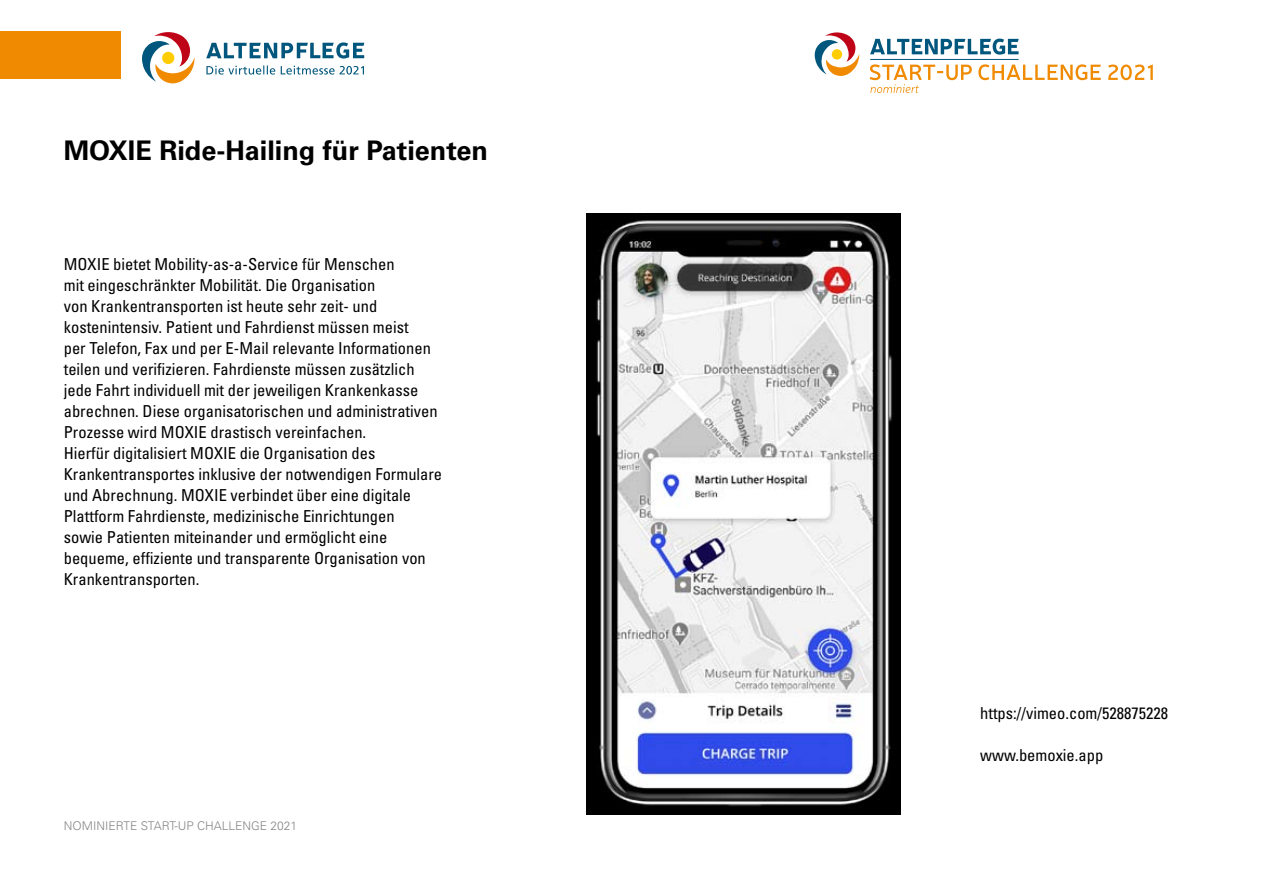
<style>
.page{position:relative;width:1263px;height:893px;background:#fff}
.page>*{position:absolute;margin:0;border:0;box-sizing:border-box;transform-origin:0 0}
.t1{font:700 27px "Univers LT Std";color:#000}
.t2{font:condensed 16.5px/21px "Univers LT Std";color:#000}
.t3{font:300 12px "Univers LT Std";color:#848587}
</style>
<div class="page">
<div style="left:0;top:31px;width:120px;height:48px;background:#f08a00"></div>
<svg style="left:870px;top:39px;width:149px;height:16px"></svg>
<svg style="left:815px;top:32px;width:44px;height:44px"></svg>
<hr style="left:870px;top:59px;width:148px;height:1px;background:#00567c">
<svg style="left:870px;top:64px;width:231px;height:29px"></svg>
<svg style="left:1108px;top:65px;width:45px;height:15px"></svg>
<svg style="left:206px;top:42px;width:158px;height:16px"></svg>
<svg style="left:142px;top:32px;width:52px;height:51px"></svg>
<svg style="left:206px;top:65px;width:158px;height:10px"></svg>
<img style="left:587px;top:213px;width:313px;height:601px">
<h1 class="t1" style="left:64px;top:135px;width:426px">MOXIE Ride-Hailing für Patienten</h1>
<p class="t2" style="left:64px;top:253px;width:380px">MOXIE bietet Mobility-as-a-Service für Menschen<br>mit eingeschränkter Mobilität. Die Organisation<br>von Krankentransporten ist heute sehr zeit- und kostenintensiv. Patient und Fahrdienst müssen meist<br>per Telefon, Fax und per E-Mail relevante Informationen teilen und verifizieren. Fahrdienste müssen zusätzlich jede Fahrt individuell mit der jeweiligen Krankenkasse abrechnen. Diese organisatorischen und administrativen Prozesse wird MOXIE drastisch vereinfachen.<br>Hierfür digitalisiert MOXIE die Organisation des Krankentransportes inklusive der notwendigen Formulare und Abrechnung. MOXIE verbindet über eine digitale Plattform Fahrdienste, medizinische Einrichtungen<br>sowie Patienten miteinander und ermöglicht eine bequeme, effiziente und transparente Organisation von Krankentransporten.</p>
<p class="t3" style="left:64px;top:819px;width:235px">NOMINIERTE START-UP CHALLENGE 2021</p>
<p class="t2" style="left:980px;top:703px;width:189px">https://vimeo.com/528875228</p>
<p class="t2" style="left:980px;top:745px;width:125px">www.bemoxie.app</p>
</div>
